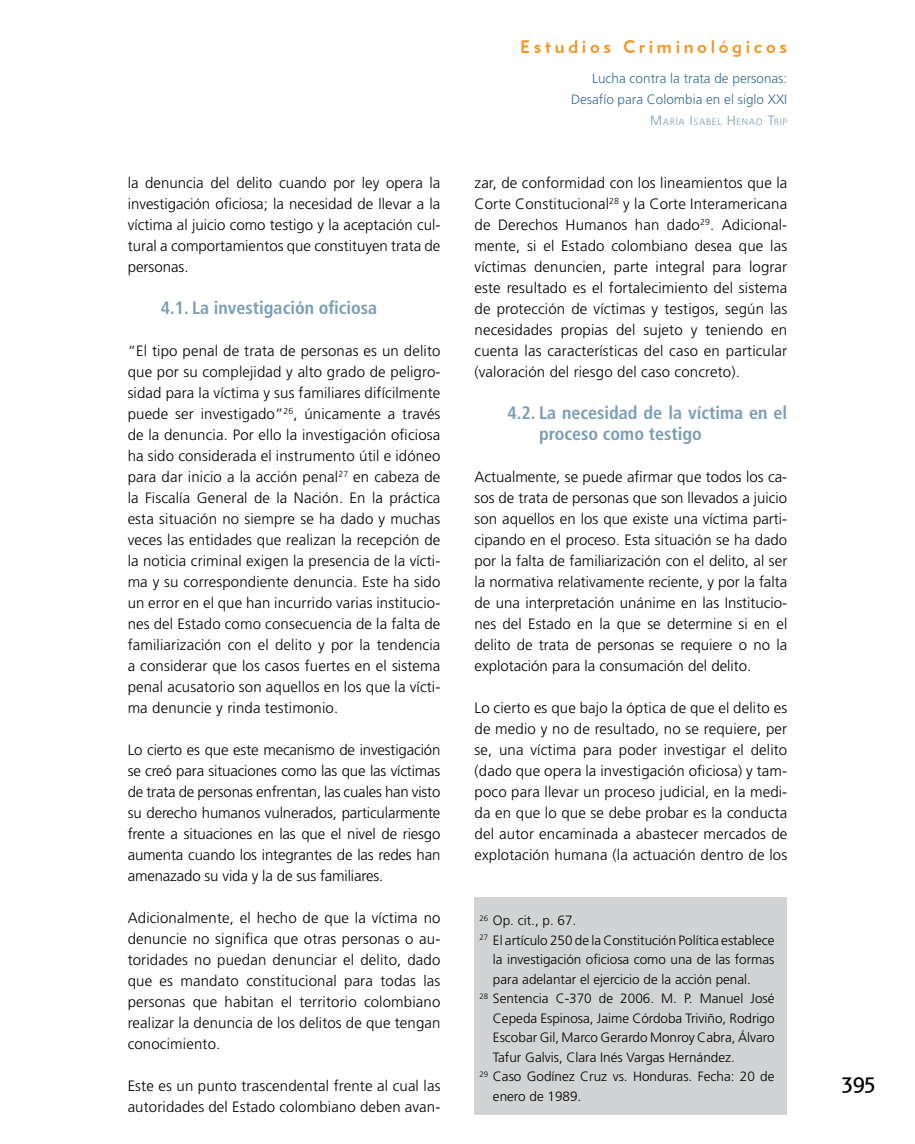
<style>
.page{position:relative;width:915px;height:1144px;background:#fff}
.page>*{position:absolute;margin:0;border:0;box-sizing:border-box;transform-origin:0 0}
.t1{font:21px "Formata Regular SC";color:#000}
.t2{font:700 condensed 18px/21px "Frutiger";color:#7c9cb7}
.t3{font:18px "Geometric 415 BT Medium A";letter-spacing:.2em;color:#f7931d}
.t4{font:300 15px/21px "Frutiger LT Std";letter-spacing:.01em;color:#000;text-align:justify}
.t5{font:300 13.5px "Frutiger LT Std";color:#000}
.t6{font:300 13.5px/21px "Frutiger LT Std";color:#3a6e8f;text-align:right}
.t7{font:300 9.45px "Frutiger LT Std";letter-spacing:.07em;color:#7c9cb7}
.s1{font-size:13.5px}
</style>
<div class="page">
<div style="left:473px;top:897px;width:313px;height:218px;background:#d1d3d4"></div>
<p class="t4" style="left:128px;top:172px;width:314px">la denuncia del delito cuando por ley opera la investigación oficiosa; la necesidad de llevar a la víctima al juicio como testigo y la aceptación cul&shy;tural a comportamientos que constituyen trata de personas.</p>
<p class="t2" style="left:161px;top:297px;width:218px">4.1. La investigación oficiosa</p>
<p class="t4" style="left:128px;top:340px;width:314px">“El tipo penal de trata de personas es un delito que por su complejidad y alto grado de peligro&shy;sidad para la víctima y sus familiares difícilmente puede ser investigado”<sup>26</sup>, únicamente a través de la denuncia. Por ello la investigación oficiosa ha sido considerada el instrumento útil e idóneo para dar inicio a la acción penal<sup>27</sup> en cabeza de la Fiscalía General de la Nación. En la práctica esta situación no siempre se ha dado y muchas veces las entidades que realizan la recepción de la noticia criminal exigen la presencia de la vícti&shy;ma y su correspondiente denuncia. Este ha sido un error en el que han incurrido varias institucio&shy;nes del Estado como consecuencia de la falta de familiarización con el delito y por la tendencia a considerar que los casos fuertes en el sistema penal acusatorio son aquellos en los que la vícti&shy;ma denuncie y rinda testimonio.</p>
<p class="t4" style="left:128px;top:739px;width:314px">Lo cierto es que este mecanismo de investigación se creó para situaciones como las que las víctimas de trata de personas enfrentan, las cuales han visto su derecho humanos vulnerados, particularmente frente a situaciones en las que el nivel de riesgo aumenta cuando los integrantes de las redes han amenazado su vida y la de sus familiares.</p>
<p class="t4" style="left:128px;top:907px;width:314px">Adicionalmente, el hecho de que la víctima no denuncie no significa que otras personas o au&shy;toridades no puedan denunciar el delito, dado que es mandato constitucional para todas las personas que habitan el territorio colombiano realizar la denuncia de los delitos de que tengan conocimiento.</p>
<p class="t4" style="left:128px;top:1075px;width:314px">Este es un punto trascendental frente al cual las autoridades del Estado colombiano deben avan-</p>
<p class="t3" style="left:520px;top:36px;width:269px">Estudios Criminológicos</p>
<p class="t6" style="left:571px;top:68px;width:218px">Lucha contra la trata de personas:<br>Desafío para Colombia en el siglo XXI</p>
<p class="t7" style="left:650px;top:116px;width:139px"><span class="s1">M</span>aría <span class="s1">I</span> sabel <span class="s1">H</span>enao <span class="s1">T</span>rip</p>
<p class="t4" style="left:474px;top:172px;width:314px">zar, de conformidad con los lineamientos que la Corte Constitucional<sup>28</sup> y la Corte Interamericana de Derechos Humanos han dado<sup>29</sup>. Adicional&shy;mente, si el Estado colombiano desea que las víctimas denuncien, parte integral para lograr este resultado es el fortalecimiento del sistema de protección de víctimas y testigos, según las necesidades propias del sujeto y teniendo en cuenta las características del caso en particular (valoración del riesgo del caso concreto).</p>
<p class="t2" style="left:539px;top:402px;width:250px;text-indent:-32px">4.2. La necesidad de la víctima en el proceso como testigo</p>
<p class="t4" style="left:474px;top:466px;width:314px">Actualmente, se puede afirmar que todos los ca&shy;sos de trata de personas que son llevados a juicio son aquellos en los que existe una víctima parti&shy;cipando en el proceso. Esta situación se ha dado por la falta de familiarización con el delito, al ser la normativa relativamente reciente, y por la falta de una interpretación unánime en las Institucio&shy;nes del Estado en la que se determine si en el delito de trata de personas se requiere o no la explotación para la consumación del delito.</p>
<p class="t4" style="left:474px;top:697px;width:314px">Lo cierto es que bajo la óptica de que el delito es de medio y no de resultado, no se requiere, per se, una víctima para poder investigar el delito (dado que opera la investigación oficiosa) y tam&shy;poco para llevar un proceso judicial, en la medi&shy;da en que lo que se debe probar es la conducta del autor encaminada a abastecer mercados de explotación humana (la actuación dentro de los</p>
<p class="t5" style="left:479px;top:913px;width:98px"><sup>26</sup> Op. cit., p. 67.</p>
<p class="t5" style="left:479px;top:932px;width:296px"><sup>27</sup> El artículo 250 de la Constitución Política establece</p>
<p class="t5" style="left:493px;top:952px;width:283px">la investigación oficiosa como una de las formas</p>
<p class="t5" style="left:493px;top:971px;width:259px">para adelantar el ejercicio de la acción penal.</p>
<p class="t5" style="left:479px;top:991px;width:296px"><sup>28</sup> Sentencia C-370 de 2006. M. P. Manuel José</p>
<p class="t5" style="left:493px;top:1010px;width:283px">Cepeda Espinosa, Jaime Córdoba Triviño, Rodrigo</p>
<p class="t5" style="left:493px;top:1030px;width:283px">Escobar Gil, Marco Gerardo Monroy Cabra, Álvaro</p>
<p class="t5" style="left:493px;top:1049px;width:243px">Tafur Galvis, Clara Inés Vargas Hernández.</p>
<p class="t5" style="left:479px;top:1069px;width:296px"><sup>29</sup> Caso Godínez Cruz vs. Honduras. Fecha: 20 de</p>
<p class="t5" style="left:493px;top:1088px;width:90px">enero de 1989.</p>
<h1 class="t1" style="left:842px;top:1069px;width:34px">395</h1>
</div>
